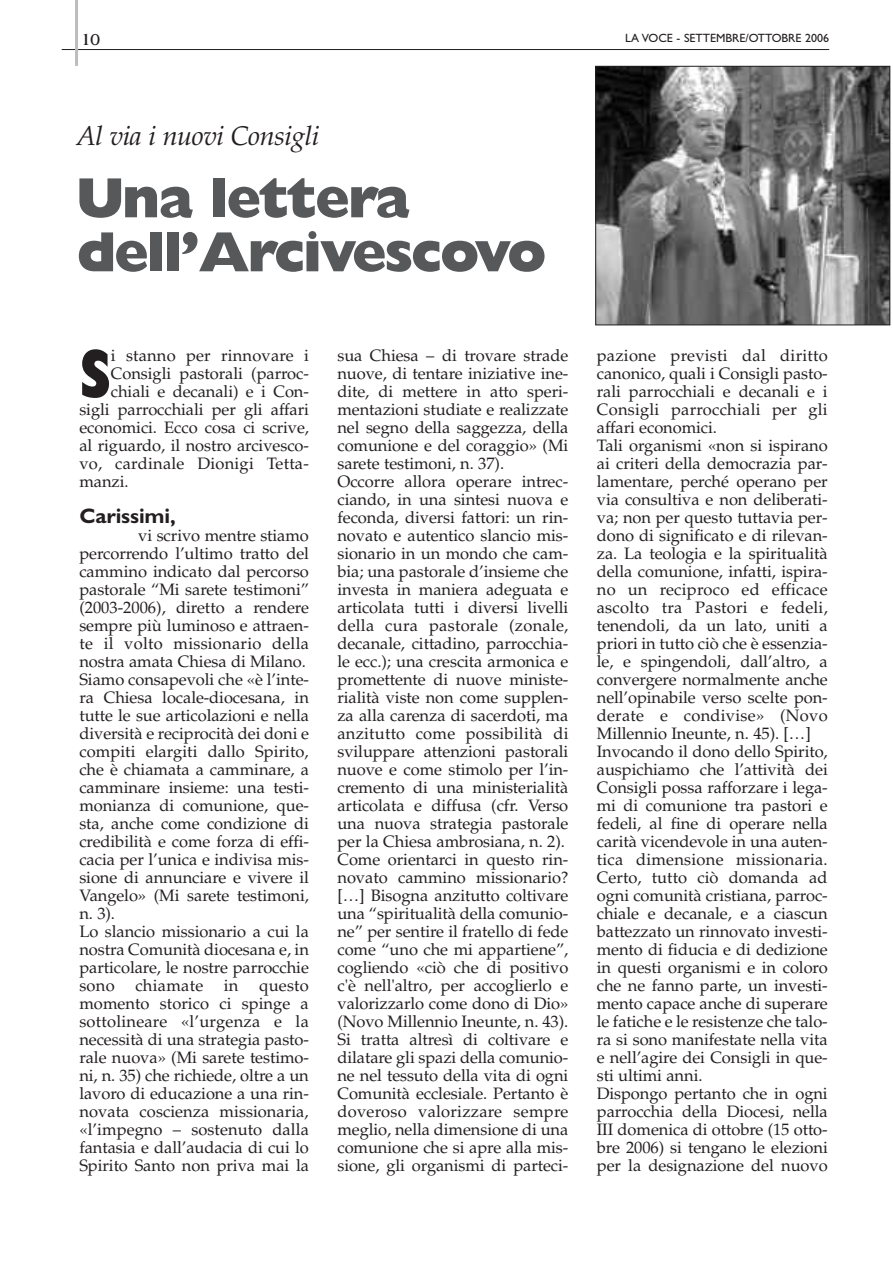
<style>
.page{position:relative;width:893px;height:1263px;background:#fff}
.page>*{position:absolute;margin:0;border:0;box-sizing:border-box;transform-origin:0 0}
.t1{font:800 69.6px "Gill Sans";color:#231f20;scale:.8 1}
.t2{font:800 57px/54px "Gill Sans";letter-spacing:-.04em;color:#57585a}
.t3{font:italic 27px "Palatino";letter-spacing:-.015em;color:#231f20}
.t4{font:700 21px "Gill Sans";letter-spacing:-.005em;color:#231f20}
.t5{font:16.5px/18px "Palatino";letter-spacing:-.005em;color:#231f20}
.t6{font:16.5px "Palatino";letter-spacing:.015em;color:#231f20}
.t7{font:16.5px "Benguiat";color:#231f20}
.t8{font:12px "Gill Sans";color:#231f20}
</style>
<div class="page">
<hr style="left:62px;top:49px;width:767px;height:1px;background:#231f20">
<hr style="left:75px;top:0;width:3px;height:66px;background:#bcbdc0">
<img style="left:597px;top:68px;width:291px;height:255px">
<div style="left:595px;top:66px;width:295px;height:259px;border:1px solid #231f20"></div>
<p class="t7" style="left:81px;top:30px;width:22px">10</p>
<p class="t8" style="left:625px;top:30px;width:205px">LA VOCE - SETTEMBRE/OTTOBRE 2006</p>
<h3 class="t3" style="left:77px;top:125px;width:244px">Al via i nuovi Consigli</h3>
<h2 class="t2" style="left:77px;top:176px;width:472px">Una lettera dell’Arcivescovo</h2>
<h1 class="t1" style="left:79px;top:347px;width:41px">S</h1>
<p class="t5" style="left:111px;top:349px;width:200px">i stanno per rinnovare i</p>
<p class="t5" style="left:111px;top:367px;width:200px">Consigli pastorali (parroc-</p>
<p class="t5" style="left:111px;top:385px;width:200px">chiali e decanali) e i Con-</p>
<p class="t5" style="left:79px;top:403px;width:231px">sigli parrocchiali per gli affari</p>
<p class="t5" style="left:79px;top:421px;width:231px">economici. Ecco cosa ci scrive,</p>
<p class="t5" style="left:79px;top:439px;width:231px">al riguardo, il nostro arcivesco-</p>
<p class="t6" style="left:79px;top:457px;width:231px">vo, cardinale Dionigi Tetta-</p>
<p class="t5" style="left:79px;top:475px;width:51px">manzi.</p>
<p class="t4" style="left:79px;top:508px;width:98px">Carissimi,</p>
<p class="t5" style="left:79px;top:529px;width:231px;text-indent:59px">vi scrivo mentre stiamo percorrendo l’ultimo tratto del cammino indicato dal percorso pastorale “Mi sarete testimoni” (2003-2006), diretto a rendere sempre più luminoso e attraen&shy;te il volto missionario della nostra amata Chiesa di Milano.<br>Siamo consapevoli che «è l’inte&shy;ra Chiesa locale-diocesana, in tutte le sue articolazioni e nella diversità e reciprocità dei doni e compiti elargiti dallo Spirito, che è chiamata a camminare, a camminare insieme: una testi&shy;monianza di comunione, que&shy;sta, anche come condizione di credibilità e come forza di effi&shy;cacia per l’unica e indivisa mis&shy;sione di annunciare e vivere il<br>Vangelo» (Mi sarete testimoni, n. 3).<br>Lo slancio missionario a cui la nostra Comunità diocesana e, in particolare, le nostre parrocchie sono</p>
<p class="t6" style="left:135px;top:979px;width:69px">chiamate</p>
<p class="t5" style="left:224px;top:979px;width:16px">in</p>
<p class="t5" style="left:79px;top:979px;width:231px;text-align:justify;text-indent:180px">questo momento storico ci spinge a sottolineare «l’urgenza e la necessità di una strategia pasto&shy;rale nuova» (Mi sarete testimo&shy;ni, n. 35) che richiede, oltre a un lavoro di educazione a una rin&shy;novata coscienza missionaria, «l’impegno – sostenuto dalla fantasia e dall’audacia di cui lo Spirito Santo non priva mai la</p>
<p class="t5" style="left:337px;top:349px;width:233px">sua Chiesa – di trovare strade nuove, di tentare iniziative ine&shy;dite, di mettere in atto speri&shy;mentazioni studiate e realizzate nel segno della saggezza, della comunione e del coraggio» (Mi sarete testimoni, n. 37).<br>Occorre allora operare intrec&shy;ciando, in una sintesi nuova e feconda, diversi fattori: un rin&shy;novato e autentico slancio mis&shy;sionario in un mondo che cam&shy;bia; una pastorale d’insieme che investa in maniera adeguata e articolata tutti i diversi livelli della cura pastorale (zonale, decanale, cittadino, parrocchia&shy;le ecc.); una crescita armonica e promettente di nuove ministe&shy;rialità viste non come supplen&shy;za alla carenza di sacerdoti, ma anzitutto come possibilità di sviluppare attenzioni pastorali nuove e come stimolo per l’in&shy;cremento di una ministerialità articolata e diffusa (cfr. Verso una nuova strategia pastorale per la Chiesa ambrosiana, n. 2).<br>Come orientarci in questo rin&shy;novato cammino missionario? […] Bisogna anzitutto coltivare una “spiritualità della comunio&shy;ne” per sentire il fratello di fede come “uno che mi appartiene”, cogliendo «ciò che di positivo c'è nell'altro, per accoglierlo e valorizzarlo come dono di Dio» (Novo Millennio Ineunte, n. 43).<br>Si tratta altresì di coltivare e dilatare gli spazi della comunio&shy;ne nel tessuto della vita di ogni<br>Comunità ecclesiale. Pertanto è doveroso valorizzare sempre meglio, nella dimensione di una comunione che si apre alla mis&shy;sione, gli organismi di parteci-</p>
<p class="t5" style="left:597px;top:349px;width:233px">pazione previsti dal diritto canonico, quali i Consigli pasto&shy;rali parrocchiali e decanali e i<br>Consigli parrocchiali per gli affari economici.<br>Tali organismi «non si ispirano ai criteri della democrazia par&shy;lamentare, perché operano per via consultiva e non deliberati&shy;va; non per questo tuttavia per&shy;dono di significato e di rilevan&shy;za. La teologia e la spiritualità della comunione, infatti, ispira&shy;no un reciproco ed efficace ascolto tra Pastori e fedeli, tenendoli, da un lato, uniti a priori in tutto ciò che è essenzia&shy;le, e spingendoli, dall’altro, a convergere normalmente anche nell’opinabile verso scelte pon&shy;derate e condivise» (Novo<br>Millennio Ineunte, n. 45). […]<br>Invocando il dono dello Spirito, auspichiamo che l’attività dei<br>Consigli possa rafforzare i lega&shy;mi di comunione tra pastori e fedeli, al fine di operare nella carità vicendevole in una auten&shy;tica dimensione missionaria.<br>Certo, tutto ciò domanda ad ogni comunità cristiana, parroc&shy;chiale e decanale, e a ciascun battezzato un rinnovato investi&shy;mento di fiducia e di dedizione in questi organismi e in coloro che ne fanno parte, un investi&shy;mento capace anche di superare le fatiche e le resistenze che talo&shy;ra si sono manifestate nella vita e nell’agire dei Consigli in que&shy;sti ultimi anni.<br>Dispongo pertanto che in ogni parrocchia della Diocesi, nella<br>III domenica di ottobre (15 otto&shy;bre 2006) si tengano le elezioni per la designazione del nuovo</p>
</div>
